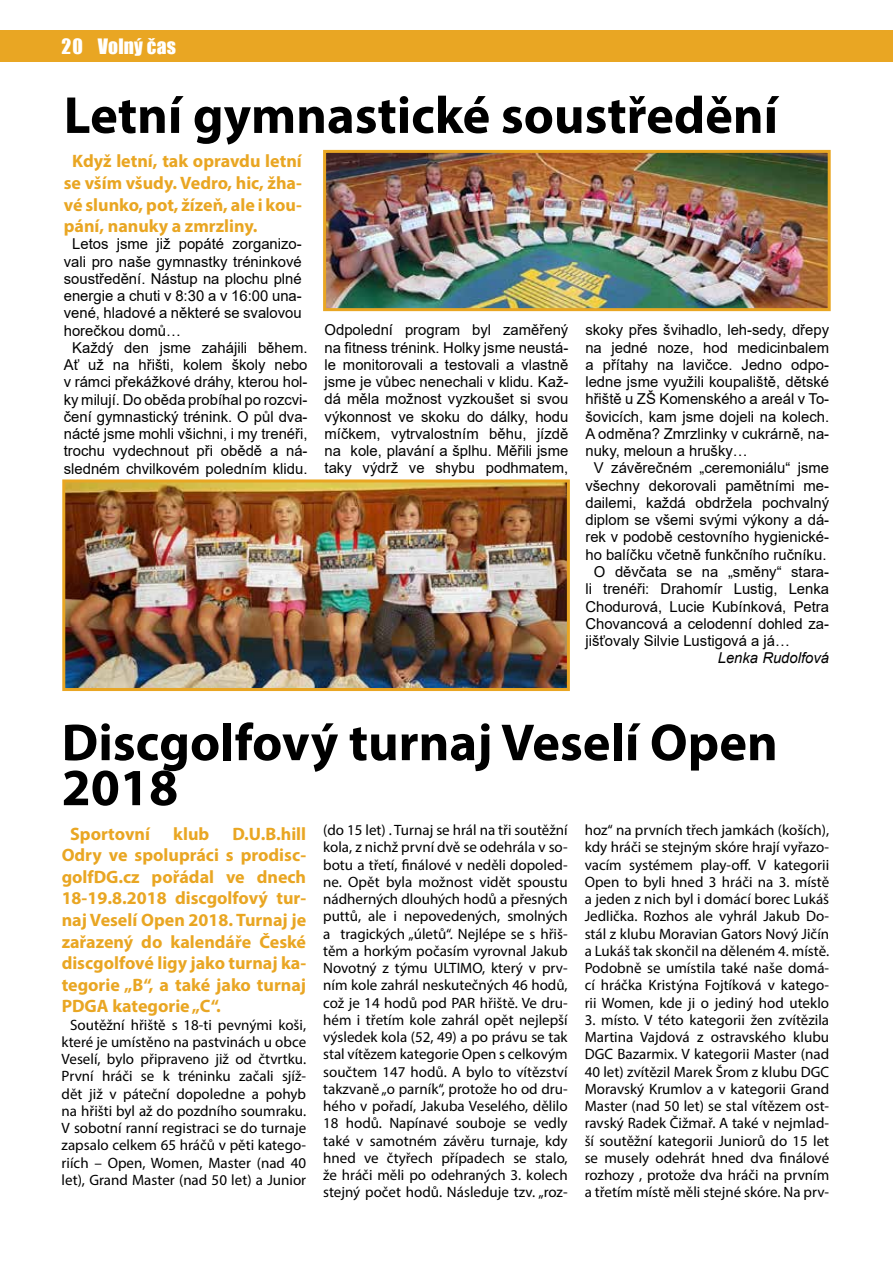
<style>
.page{position:relative;width:893px;height:1263px;background:#fff}
.page>*{position:absolute;margin:0;border:0;box-sizing:border-box;transform-origin:0 0}
.t1{font:700 52.5px/45px "Myriad Pro";color:#000}
.t2{font:19.5px "Impact";letter-spacing:.01em;color:#fff}
.t3{font:700 18px/21.6px "Myriad Pro";color:#e9a623;text-align:justify}
.t4{font:15px/17.2px "Myriad Pro";color:#000;text-align:justify}
.t5{font:15px/17.2px "Arial";color:#000;text-align:justify}
.t6{font:italic 15px "Arial";color:#000}
</style>
<div class="page">
<div style="left:0;top:30px;width:893px;height:32px;background:#e9a623"></div>
<img style="left:66px;top:483px;width:500px;height:204px">
<div style="left:62px;top:479px;width:508px;height:212px;border:3px solid #e9a623"></div>
<img style="left:327px;top:154px;width:500px;height:153px">
<div style="left:323px;top:150px;width:508px;height:161px;border:3px solid #e9a623"></div>
<h2 class="t2" style="left:62px;top:31px;width:116px">20 Volný čas</h2>
<h1 class="t1" style="left:64px;top:91px;width:716px">Letní gymnastické soustředění</h1>
<p class="t3" style="left:64px;top:150px;width:240px;text-indent:8px">Když letní, tak opravdu letní se vším všudy. Vedro, hic, žha&shy;vé slunko, pot, žízeň, ale i kou&shy;pání, nanuky a zmrzliny.</p>
<p class="t5" style="left:72px;top:235px;width:231px">Letos jsme již popáté zorganizo-</p>
<p class="t5" style="left:64px;top:253px;width:239px">vali pro naše gymnastky tréninkové</p>
<p class="t5" style="left:64px;top:270px;width:239px">soustředění. Nástup na plochu plné</p>
<p class="t5" style="left:64px;top:287px;width:240px">energie a chuti v 8:30 a v 16:00 una-</p>
<p class="t5" style="left:64px;top:304px;width:240px">vené, hladové a některé se svalovou</p>
<p class="t5" style="left:64px;top:322px;width:119px">horečkou domů…</p>
<p class="t5" style="left:72px;top:339px;width:237px">Každý den jsme zahájili během.</p>
<p class="t5" style="left:64px;top:356px;width:245px">Ať už na hřišti, kolem školy nebo</p>
<p class="t5" style="left:64px;top:373px;width:245px">v rámci překážkové dráhy, kterou hol-</p>
<p class="t5" style="left:64px;top:391px;width:245px">ky milují. Do oběda probíhal po rozcvi-</p>
<p class="t5" style="left:64px;top:408px;width:245px">čení gymnastický trénink. O půl dva-</p>
<p class="t5" style="left:64px;top:425px;width:245px">nácté jsme mohli všichni, i my trenéři,</p>
<p class="t5" style="left:64px;top:442px;width:245px">trochu vydechnout při obědě a ná-</p>
<p class="t5" style="left:64px;top:460px;width:245px">sledném chvilkovém poledním klidu.</p>
<p class="t5" style="left:325px;top:321px;width:245px">Odpolední program byl zaměřený na fitness trénink. Holky jsme neustá&shy;le monitorovali a testovali a vlastně jsme je vůbec nenechali v klidu. Kaž&shy;dá měla možnost vyzkoušet si svou výkonnost ve skoku do dálky, hodu míčkem, vytrvalostním běhu, jízdě na kole, plavání a šplhu. Měřili jsme taky výdrž ve shybu podhmatem,</p>
<p class="t5" style="left:585px;top:321px;width:245px">skoky přes švihadlo, leh‑sedy, dřepy</p>
<p class="t5" style="left:585px;top:339px;width:245px">na jedné noze, hod medicinbalem</p>
<p class="t5" style="left:585px;top:356px;width:245px">a přítahy na lavičce. Jedno odpo-</p>
<p class="t5" style="left:585px;top:373px;width:245px">ledne jsme využili koupaliště, dětské</p>
<p class="t5" style="left:585px;top:390px;width:245px">hřiště u ZŠ Komenského a areál v To-</p>
<p class="t5" style="left:585px;top:408px;width:245px">šovicích, kam jsme dojeli na kolech.</p>
<p class="t5" style="left:585px;top:425px;width:245px">A odměna? Zmrzlinky v cukrárně, na-</p>
<p class="t5" style="left:585px;top:442px;width:164px">nuky, meloun a hrušky…</p>
<p class="t5" style="left:594px;top:459px;width:237px">V závěrečném „ceremoniálu“ jsme</p>
<p class="t5" style="left:585px;top:477px;width:245px">všechny dekorovali pamětními me-</p>
<p class="t5" style="left:585px;top:494px;width:245px">dailemi, každá obdržela pochvalný</p>
<p class="t5" style="left:585px;top:511px;width:245px">diplom se všemi svými výkony a dá-</p>
<p class="t5" style="left:585px;top:528px;width:245px">rek v podobě cestovního hygienické-</p>
<p class="t5" style="left:585px;top:546px;width:243px">ho balíčku včetně funkčního ručníku.</p>
<p class="t5" style="left:594px;top:563px;width:237px">O děvčata se na „směny“ stara-</p>
<p class="t5" style="left:585px;top:580px;width:245px">li trenéři: Drahomír Lustig, Lenka</p>
<p class="t5" style="left:585px;top:597px;width:245px">Chodurová, Lucie Kubínková, Petra</p>
<p class="t5" style="left:585px;top:615px;width:245px">Chovancová a celodenní dohled za-</p>
<p class="t5" style="left:585px;top:632px;width:206px">jišťovaly Silvie Lustigová a já…</p>
<p class="t6" style="left:718px;top:648px;width:113px">Lenka Rudolfová</p>
<h1 class="t1" style="left:62px;top:718px;width:718px">Discgolfový turnaj Veselí Open<br>2018</h1>
<p class="t3" style="left:70px;top:822px;width:81px">Sportovní</p>
<p class="t3" style="left:173px;top:822px;width:38px">klub</p>
<p class="t4" style="left:323px;top:821px;width:246px">(do 15 let) . Turnaj se hrál na tři soutěžní kola, z nichž první dvě se odehrála v so‑ botu a třetí, finálové v neděli dopoled‑ ne. Opět byla možnost vidět spoustu nádherných dlouhých hodů a přesných puttů, ale i nepovedených, smolných a tragických „úletů“. Nejlépe se s hřiš‑ těm a horkým počasím vyrovnal Jakub Novotný z týmu ULTIMO, který v prv‑ ním kole zahrál neskutečných 46 hodů, což je 14 hodů pod PAR hřiště. Ve dru‑ hém i třetím kole zahrál opět nejlepší výsledek kola (52, 49) a po právu se tak stal vítězem kategorie Open s celkovým součtem 147 hodů. A bylo to vítězství takzvaně „o parník“, protože ho od dru‑ hého v pořadí, Jakuba Veselého, dělilo 18 hodů. Napínavé souboje se vedly také v samotném závěru turnaje, kdy hned ve čtyřech případech se stalo, že hráči měli po odehraných 3. kolech stejný počet hodů. Následuje tzv. „roz‑</p>
<p class="t4" style="left:585px;top:821px;width:246px">hoz“ na prvních třech jamkách (koších), kdy hráči se stejným skóre hrají vyřazo‑ vacím systémem play-off. V kategorii Open to byli hned 3 hráči na 3. místě a jeden z nich byl i domácí borec Lukáš Jedlička. Rozhos ale vyhrál Jakub Do‑ stál z klubu Moravian Gators Nový Jičín a Lukáš tak skončil na děleném 4. místě.<br>Podobně se umístila také naše domá‑ cí hráčka Kristýna Fojtíková v katego‑ rii Women, kde ji o jediný hod uteklo</p>
<p class="t3" style="left:62px;top:822px;width:246px;text-indent:171px">D.U.B.hill Odry ve spolupráci s prodisc&shy;golfDG.cz pořádal ve dnech 18-19.8.2018 discgolfový tur&shy;naj Veselí Open 2018. Turnaj je zařazený do kalendáře České discgolfové ligy jako turnaj ka&shy;tegorie „B“, a také jako turnaj PDGA kategorie „C“.</p>
<p class="t4" style="left:62px;top:1016px;width:246px;text-align:center">Soutěžní hřiště s 18-ti pevnými koši, které je umístěno na pastvinách u obce Veselí, bylo připraveno již od čtvrtku.<br>První hráči se k tréninku začali sjíž‑ dět již v páteční dopoledne a pohyb na hřišti byl až do pozdního soumraku.<br>V sobotní ranní registraci se do turnaje zapsalo celkem 65 hráčů v pěti katego‑ riích – Open, Women, Master (nad 40 let), Grand Master (nad 50 let) a Junior</p>
<p class="t4" style="left:585px;top:1011px;width:246px">3. místo. V této kategorii žen zvítězila Martina Vajdová z ostravského klubu DGC Bazarmix. V kategorii Master (nad 40 let) zvítězil Marek Šrom z klubu DGC Moravský Krumlov a v kategorii Grand Master (nad 50 let) se stal vítězem ost‑ ravský Radek Čižmař. A také v nejmlad‑ ší soutěžní kategorii Juniorů do 15 let se musely odehrát hned dva finálové rozhozy , protože dva hráči na prvním a třetím místě měli stejné skóre. Na prv‑</p>
</div>
